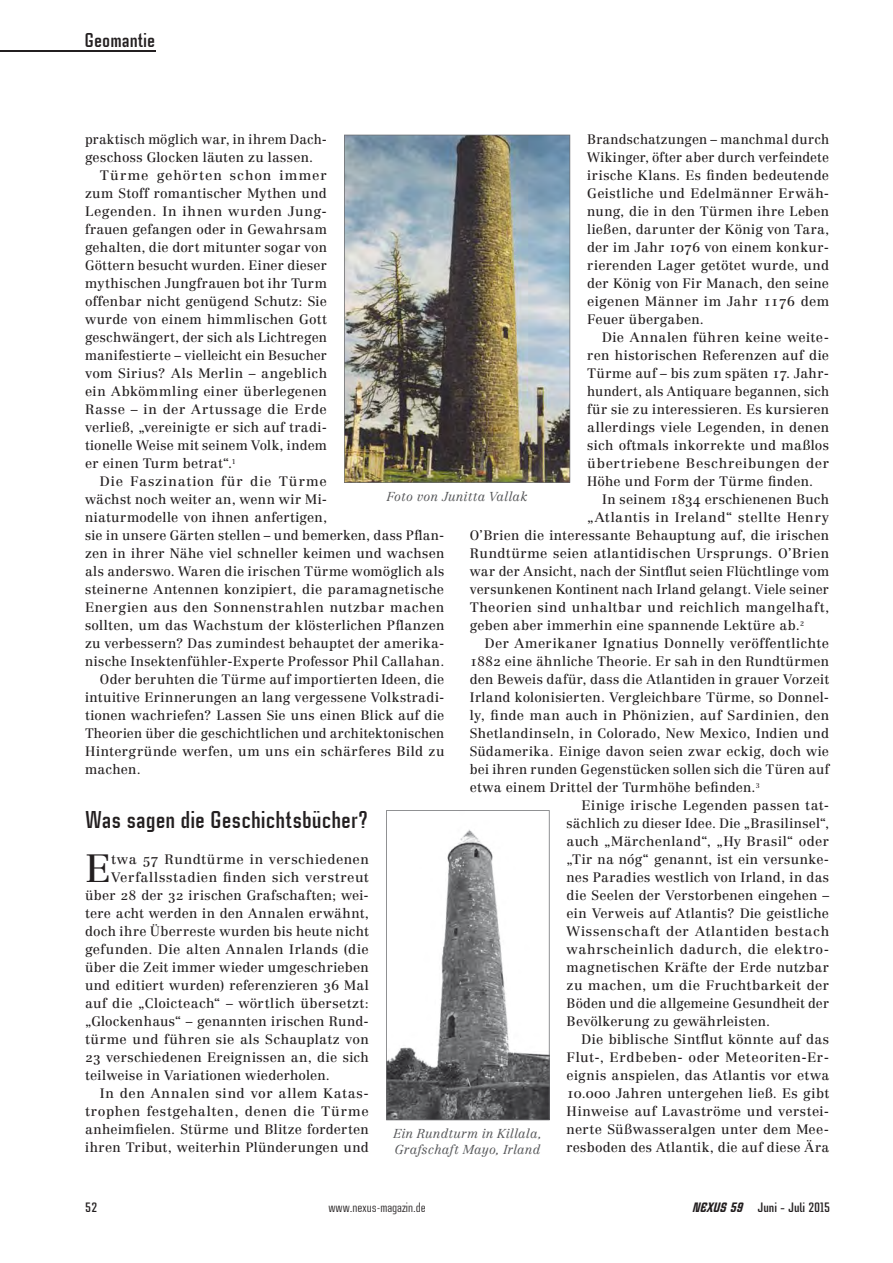
<style>
.page{position:relative;width:893px;height:1263px;background:#fff}
.page>*{position:absolute;margin:0;border:0;box-sizing:border-box;transform-origin:0 0}
.t1{font:38.85px "Centennial LT Std";color:#231f20}
.t2{font:700 25.5px "Case Study No 1 LT";color:#231f20}
.t3{font:700 21px "Case Study No 1 LT";color:#231f20}
.t4{font:700 14.25px "Case Study No 1 LT";color:#231f20}
.t5{font:14.25px "Case Study No 1 LT Ragular";color:#231f20}
.t6{font:13.5px/18px "Centennial LT Std";letter-spacing:.02em;color:#231f20;text-align:justify}
.t7{font:13.5px "Centennial LT Std";letter-spacing:.045em;color:#231f20}
.t8{font:13.5px "Centennial LT Std";letter-spacing:.04em;color:#231f20}
.t9{font:13.5px "Centennial LT Std";letter-spacing:.065em;color:#231f20}
.t10{font:italic 300 12.75px/15.3px "Centennial LT Std";letter-spacing:.01em;color:#57585a}
.s1{font-weight:900;font-style:italic}
</style>
<div class="page">
<hr style="left:0;top:50px;width:155px;height:2px;background:#231f20">
<img style="left:344px;top:135px;width:226px;height:348px">
<svg style="left:386px;top:810px;width:164px;height:310px"></svg>
<h3 class="t3" style="left:85px;top:29px;width:72px">Geomantie</h3>
<p class="t6" style="left:85px;top:130px;width:243px">praktisch möglich war, in ihrem Dach&shy;geschoss Glocken läuten zu lassen.</p>
<p class="t6" style="left:85px;top:166px;width:243px;text-indent:15px">Türme gehörten schon immer zum Stoff romantischer Mythen und Legenden. In ihnen wurden Jung&shy;frauen gefangen oder in Gewahrsam gehalten, die dort mitunter sogar von Göttern besucht wurden. Einer dieser mythischen Jungfrauen bot ihr Turm offenbar nicht genügend Schutz: Sie wurde von einem himmlischen Gott geschwängert, der sich als Lichtregen manifestierte – vielleicht ein Besucher vom Sirius? Als Merlin – angeblich ein Abkömmling einer überlegenen Rasse – in der Artussage die Erde verließ, „vereinigte er sich auf tradi&shy;tionelle Weise mit seinem Volk, indem er einen Turm betrat“.<sup>1</sup></p>
<p class="t9" style="left:100px;top:473px;width:229px">Die Faszination für die Türme</p>
<p class="t6" style="left:85px;top:490px;width:243px">wächst noch weiter an, wenn wir Mi-</p>
<p class="t6" style="left:85px;top:508px;width:243px">niaturmodelle von ihnen anfertigen,</p>
<p class="t6" style="left:85px;top:526px;width:361px">sie in unsere Gärten stellen – und bemerken, dass Pflan-</p>
<p class="t6" style="left:85px;top:544px;width:361px">zen in ihrer Nähe viel schneller keimen und wachsen</p>
<p class="t6" style="left:85px;top:562px;width:361px">als anderswo. Waren die irischen Türme womöglich als</p>
<p class="t6" style="left:85px;top:580px;width:361px">steinerne Antennen konzipiert, die paramagnetische</p>
<p class="t6" style="left:85px;top:598px;width:361px">Energien aus den Sonnenstrahlen nutzbar machen</p>
<p class="t6" style="left:85px;top:616px;width:361px">sollten, um das Wachstum der klösterlichen Pflanzen</p>
<p class="t6" style="left:85px;top:634px;width:361px">zu verbessern? Das zumindest behauptet der amerika-</p>
<p class="t6" style="left:85px;top:652px;width:361px">nische Insektenfühler-Experte Professor Phil Callahan.</p>
<p class="t6" style="left:100px;top:670px;width:346px">Oder beruhten die Türme auf importierten Ideen, die</p>
<p class="t6" style="left:85px;top:688px;width:361px">intuitive Erinnerungen an lang vergessene Volkstradi-</p>
<p class="t6" style="left:85px;top:706px;width:361px">tionen wachriefen? Lassen Sie uns einen Blick auf die</p>
<p class="t6" style="left:85px;top:724px;width:361px">Theorien über die geschichtlichen und architektonischen</p>
<p class="t6" style="left:85px;top:742px;width:361px">Hintergründe werfen, um uns ein schärferes Bild zu</p>
<p class="t6" style="left:85px;top:760px;width:57px">machen.</p>
<h2 class="t2" style="left:85px;top:807px;width:285px">Was sagen die Geschichtsbücher?</h2>
<h1 class="t1" style="left:85px;top:845px;width:27px">E</h1>
<p class="t6" style="left:111px;top:850px;width:259px">twa 57 Rundtürme in verschiedenen</p>
<p class="t6" style="left:587px;top:130px;width:243px">Brandschatzungen – manchmal durch Wikinger, öfter aber durch verfeindete irische Klans. Es finden bedeutende Geistliche und Edelmänner Erwäh&shy;nung, die in den Türmen ihre Leben ließen, darunter der König von Tara, der im Jahr 1076 von einem konkur&shy;rierenden Lager getötet wurde, und der König von Fir Manach, den seine eigenen Männer im Jahr 1176 dem Feuer übergaben.</p>
<p class="t6" style="left:587px;top:328px;width:243px;text-indent:15px">Die Annalen führen keine weite&shy;ren historischen Referenzen auf die Türme auf – bis zum späten 17. Jahr&shy;hundert, als Antiquare begannen, sich für sie zu interessieren. Es kursieren allerdings viele Legenden, in denen sich oftmals inkorrekte und maßlos übertriebene Beschreibungen der Höhe und Form der Türme finden.</p>
<p class="t6" style="left:602px;top:490px;width:229px">In seinem 1834 erschienenen Buch</p>
<p class="t7" style="left:587px;top:509px;width:243px">„Atlantis in Ireland“ stellte Henry</p>
<p class="t6" style="left:470px;top:526px;width:361px">O’Brien die interessante Behauptung auf, die irischen</p>
<p class="t6" style="left:470px;top:544px;width:361px">Rundtürme seien atlantidischen Ursprungs. O’Brien</p>
<p class="t6" style="left:470px;top:562px;width:361px">war der Ansicht, nach der Sintflut seien Flüchtlinge vom</p>
<p class="t6" style="left:470px;top:580px;width:361px">versunkenen Kontinent nach Irland gelangt. Viele seiner</p>
<p class="t6" style="left:470px;top:598px;width:361px">Theorien sind unhaltbar und reichlich mangelhaft,</p>
<p class="t6" style="left:470px;top:616px;width:336px">geben aber immerhin eine spannende Lektüre ab.<sup>2</sup></p>
<p class="t6" style="left:485px;top:634px;width:346px">Der Amerikaner Ignatius Donnelly veröffentlichte</p>
<p class="t6" style="left:470px;top:652px;width:361px">1882 eine ähnliche Theorie. Er sah in den Rundtürmen</p>
<p class="t6" style="left:470px;top:670px;width:361px">den Beweis dafür, dass die Atlantiden in grauer Vorzeit</p>
<p class="t6" style="left:470px;top:688px;width:361px">Irland kolonisierten. Vergleichbare Türme, so Donnel-</p>
<p class="t6" style="left:470px;top:706px;width:361px">ly, finde man auch in Phönizien, auf Sardinien, den</p>
<p class="t6" style="left:470px;top:724px;width:361px">Shetlandinseln, in Colorado, New Mexico, Indien und</p>
<p class="t6" style="left:470px;top:742px;width:361px">Südamerika. Einige davon seien zwar eckig, doch wie</p>
<p class="t6" style="left:470px;top:760px;width:361px">bei ihren runden Gegenstücken sollen sich die Türen auf</p>
<p class="t6" style="left:470px;top:778px;width:291px">etwa einem Drittel der Turmhöhe befinden.<sup>3</sup></p>
<p class="t6" style="left:581px;top:796px;width:249px">Einige irische Legenden passen tat-</p>
<p class="t6" style="left:567px;top:814px;width:264px">sächlich zu dieser Idee. Die „Brasilinsel“,</p>
<p class="t6" style="left:567px;top:832px;width:264px">auch „Märchenland“, „Hy Brasil“ oder</p>
<p class="t6" style="left:567px;top:850px;width:264px">„Tir na nóg“ genannt, ist ein versunke-</p>
<p class="t6" style="left:567px;top:868px;width:264px">nes Paradies westlich von Irland, in das</p>
<p class="t6" style="left:567px;top:886px;width:264px">die Seelen der Verstorbenen eingehen –</p>
<p class="t6" style="left:567px;top:904px;width:264px">ein Verweis auf Atlantis? Die geistliche</p>
<p class="t7" style="left:567px;top:923px;width:264px">Wissenschaft der Atlantiden bestach</p>
<p class="t6" style="left:567px;top:940px;width:264px">wahrscheinlich dadurch, die elektro-</p>
<p class="t6" style="left:567px;top:958px;width:264px">magnetischen Kräfte der Erde nutzbar</p>
<p class="t6" style="left:567px;top:976px;width:264px">zu machen, um die Fruchtbarkeit der</p>
<p class="t6" style="left:567px;top:994px;width:264px">Böden und die allgemeine Gesundheit der</p>
<p class="t6" style="left:567px;top:1012px;width:205px">Bevölkerung zu gewährleisten.</p>
<p class="t6" style="left:581px;top:1030px;width:249px">Die biblische Sintflut könnte auf das</p>
<p class="t6" style="left:567px;top:1048px;width:264px">Flut-, Erdbeben- oder Meteoriten-Er-</p>
<p class="t6" style="left:567px;top:1066px;width:264px">eignis anspielen, das Atlantis vor etwa</p>
<p class="t6" style="left:567px;top:1084px;width:264px">10.000 Jahren untergehen ließ. Es gibt</p>
<p class="t6" style="left:567px;top:1102px;width:264px">Hinweise auf Lavaströme und verstei-</p>
<p class="t6" style="left:567px;top:1120px;width:264px">nerte Süßwasseralgen unter dem Mee-</p>
<p class="t6" style="left:566px;top:1138px;width:264px">resboden des Atlantik, die auf diese Ära</p>
<p class="t10" style="left:387px;top:489px;width:142px">Foto von Junitta Vallak</p>
<p class="t6" style="left:111px;top:868px;width:259px">Verfallsstadien finden sich verstreut</p>
<p class="t6" style="left:85px;top:886px;width:285px">über 28 der 32 irischen Grafschaften; wei-</p>
<p class="t6" style="left:85px;top:904px;width:285px">tere acht werden in den Annalen erwähnt,</p>
<p class="t6" style="left:85px;top:922px;width:285px">doch ihre Überreste wurden bis heute nicht</p>
<p class="t6" style="left:85px;top:940px;width:285px">gefunden. Die alten Annalen Irlands (die</p>
<p class="t6" style="left:85px;top:958px;width:285px">über die Zeit immer wieder umgeschrieben</p>
<p class="t6" style="left:85px;top:976px;width:285px">und editiert wurden) referenzieren 36 Mal</p>
<p class="t6" style="left:85px;top:994px;width:285px">auf die „Cloicteach“ – wörtlich übersetzt:</p>
<p class="t6" style="left:85px;top:1012px;width:285px">„Glockenhaus“ – genannten irischen Rund-</p>
<p class="t6" style="left:85px;top:1030px;width:285px">türme und führen sie als Schauplatz von</p>
<p class="t6" style="left:85px;top:1048px;width:285px">23 verschiedenen Ereignissen an, die sich</p>
<p class="t6" style="left:85px;top:1066px;width:246px">teilweise in Variationen wiederholen.</p>
<p class="t8" style="left:100px;top:1085px;width:270px">In den Annalen sind vor allem Katas-</p>
<p class="t6" style="left:85px;top:1102px;width:285px">trophen festgehalten, denen die Türme</p>
<p class="t6" style="left:85px;top:1120px;width:285px">anheimfielen. Stürme und Blitze forderten</p>
<p class="t6" style="left:85px;top:1138px;width:285px">ihren Tribut, weiterhin Plünderungen und</p>
<p class="t10" style="left:393px;top:1126px;width:150px">Ein Rundturm in Killala,<br>Grafschaft Mayo, Irland</p>
<p class="t4" style="left:85px;top:1200px;width:14px">52</p>
<p class="t5" style="left:328px;top:1200px;width:99px">www.nexus-magazin.de</p>
<p class="t4" style="left:693px;top:1200px;width:138px"><span class="s1">NEXUS 59</span> Juni – Juli 2015</p>
</div>
